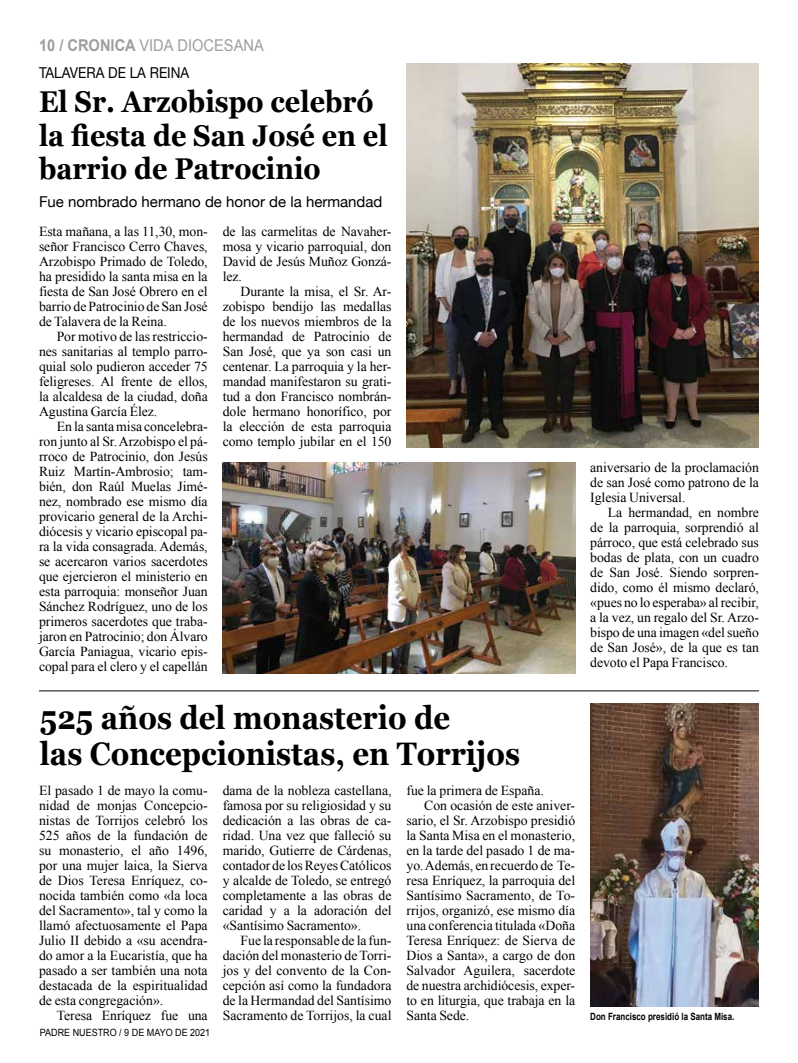
<style>
.page{position:relative;width:798px;height:1063px;background:#fff}
.page>*{position:absolute;margin:0;border:0;box-sizing:border-box;transform-origin:0 0}
.t1{font:700 32.5px/36.2px "Georgia";color:#000;scale:.9 1}
.t2{font:700 30px/33.8px "Georgia";color:#000;scale:.9 1}
.t3{font:16.25px "Arial";color:#9c9e9f;scale:.9 1}
.t4{font:15px "Helvetica Neue";color:#000}
.t5{font:15px "Helvetica Neue";color:#000;scale:.9 1}
.t6{font:13.75px/15px "Times New Roman";letter-spacing:-.005em;color:#000;text-align:justify}
.t7{font:700 10px "Arial";color:#000;scale:.8 1}
.t8{font:10px "Arial";color:#000;scale:.9 1}
.s1{font-weight:700}
</style>
<div class="page">
<img style="left:406px;top:64px;width:352px;height:383px">
<hr style="left:39px;top:691px;width:719px;height:1px;background:#000">
<img style="left:223px;top:462px;width:352px;height:212px">
<img style="left:590px;top:704px;width:168px;height:302px">
<p class="t3" style="left:39px;top:34px;width:251px"><span class="s1">10 / CRONICA</span> VIDA DIOCESANA</p>
<p class="t5" style="left:39px;top:62px;width:168px">TALAVERA DE LA REINA</p>
<h2 class="t2" style="left:39px;top:83px;width:389px">El Sr. Arzobispo celebró la fiesta de San José en el barrio de Patrocinio</h2>
<p class="t4" style="left:39px;top:191px;width:345px">Fue nombrado hermano de honor de la hermandad</p>
<p class="t6" style="left:39px;top:224px;width:170px">Esta mañana, a las 11,30, mon&shy;señor Francisco Cerro Chaves, Arzobispo Primado de Toledo, ha presidido la santa misa en la fiesta de San José Obrero en el barrio de Patrocinio de San José de Talavera de la Reina.</p>
<p class="t6" style="left:39px;top:329px;width:170px;text-indent:18px">Por motivo de las restriccio&shy;nes sanitarias al templo parro&shy;quial solo pudieron acceder 75 feligreses. Al frente de ellos, la alcaldesa de la ciudad, doña Agustina García Élez.</p>
<p class="t6" style="left:39px;top:419px;width:170px;text-indent:18px">En la santa misa concelebra&shy;ron junto al Sr. Arzobispo el pá&shy;rroco de Patrocinio, don Jesús Ruiz Martín-Ambrosio; tam&shy;bién, don Raúl Muelas Jimé&shy;nez, nombrado ese mismo día provicario general de la Archi&shy;diócesis y vicario episcopal pa&shy;ra la vida consagrada. Además, se acercaron varios sacerdotes que ejercieron el ministerio en esta parroquia: monseñor Juan Sánchez Rodríguez, uno de los primeros sacerdotes que traba&shy;jaron en Patrocinio; don Álvaro García Paniagua, vicario epis&shy;copal para el clero y el capellán</p>
<p class="t6" style="left:223px;top:224px;width:170px">de las carmelitas de Navaher&shy;mosa y vicario parroquial, don David de Jesús Muñoz Gonzá&shy;lez.</p>
<p class="t6" style="left:223px;top:284px;width:170px;text-indent:18px">Durante la misa, el Sr. Ar&shy;zobispo bendijo las medallas de los nuevos miembros de la hermandad de Patrocinio de San José, que ya son casi un centenar. La parroquia y la her&shy;mandad manifestaron su grati&shy;tud a don Francisco nombrán&shy;dole hermano honorífico, por la elección de esta parroquia como templo jubilar en el 150</p>
<p class="t6" style="left:590px;top:460px;width:170px">aniversario de la proclamación de san José como patrono de la Iglesia Universal.</p>
<p class="t6" style="left:590px;top:505px;width:170px;text-indent:18px">La hermandad, en nombre de la parroquia, sorprendió al párroco, que está celebrado sus bodas de plata, con un cuadro de San José. Siendo sorpren&shy;dido, como él mismo declaró, «pues no lo esperaba» al recibir, a la vez, un regalo del Sr. Arzo&shy;bispo de una imagen «del sueño de San José», de la que es tan devoto el Papa Francisco.</p>
<h1 class="t1" style="left:40px;top:697px;width:534px">525 años del monasterio de<br>las Concepcionistas, en Torrijos</h1>
<p class="t6" style="left:39px;top:783px;width:170px">El pasado 1 de mayo la comu&shy;nidad de monjas Concepcio&shy;nistas de Torrijos celebró los 525 años de la fundación de su monasterio, el año 1496, por una mujer laica, la Sierva de Dios Teresa Enríquez, co&shy;nocida también como «la loca del Sacramento», tal y como la llamó afectuosamente el Papa Julio II debido a «su acendra&shy;do amor a la Eucaristía, que ha pasado a ser también una nota destacada de la espiritualidad de esta congregación».</p>
<p class="t6" style="left:57px;top:1008px;width:152px">Teresa Enríquez fue una</p>
<p class="t6" style="left:223px;top:783px;width:170px">dama de la nobleza castellana, famosa por su religiosidad y su dedicación a las obras de ca&shy;ridad. Una vez que falleció su marido, Gutierre de Cárdenas, contador de los Reyes Católicos y alcalde de Toledo, se entregó completamente a las obras de caridad y a la adoración del «Santísimo Sacramento».</p>
<p class="t6" style="left:223px;top:933px;width:170px;text-indent:18px">Fue la responsable de la fun&shy;dación del monasterio de Torri&shy;jos y del convento de la Con&shy;cepción así como la fundadora de la Hermandad del Santísimo Sacramento de Torrijos, la cual</p>
<p class="t6" style="left:406px;top:783px;width:139px">fue la primera de España.</p>
<p class="t6" style="left:424px;top:798px;width:152px">Con ocasión de este aniver-</p>
<p class="t6" style="left:406px;top:813px;width:170px">sario, el Sr. Arzobispo presidió</p>
<p class="t6" style="left:406px;top:828px;width:170px">la Santa Misa en el monasterio,</p>
<p class="t6" style="left:406px;top:843px;width:170px">en la tarde del pasado 1 de ma-</p>
<p class="t6" style="left:406px;top:858px;width:170px">yo. Además, en recuerdo de Te-</p>
<p class="t6" style="left:406px;top:873px;width:170px">resa Enríquez, la parroquia del</p>
<p class="t6" style="left:406px;top:888px;width:170px">Santísimo Sacramento, de To-</p>
<p class="t6" style="left:406px;top:903px;width:170px">rrijos, organizó, ese mismo día</p>
<p class="t6" style="left:406px;top:918px;width:170px">una conferencia titulada «Doña</p>
<p class="t6" style="left:406px;top:933px;width:170px">Teresa Enríquez: de Sierva de</p>
<p class="t6" style="left:406px;top:948px;width:170px">Dios a Santa», a cargo de don</p>
<p class="t6" style="left:406px;top:963px;width:170px">Salvador Aguilera, sacerdote</p>
<p class="t6" style="left:406px;top:978px;width:170px">de nuestra archidiócesis, exper-</p>
<p class="t6" style="left:406px;top:993px;width:170px">to en liturgia, que trabaja en la</p>
<p class="t6" style="left:406px;top:1008px;width:64px">Santa Sede.</p>
<p class="t7" style="left:590px;top:1010px;width:182px">Don Francisco presidió la Santa Misa.</p>
<p class="t8" style="left:40px;top:1026px;width:191px">PADRE NUESTRO / 9 DE MAYO DE 2021</p>
</div>
